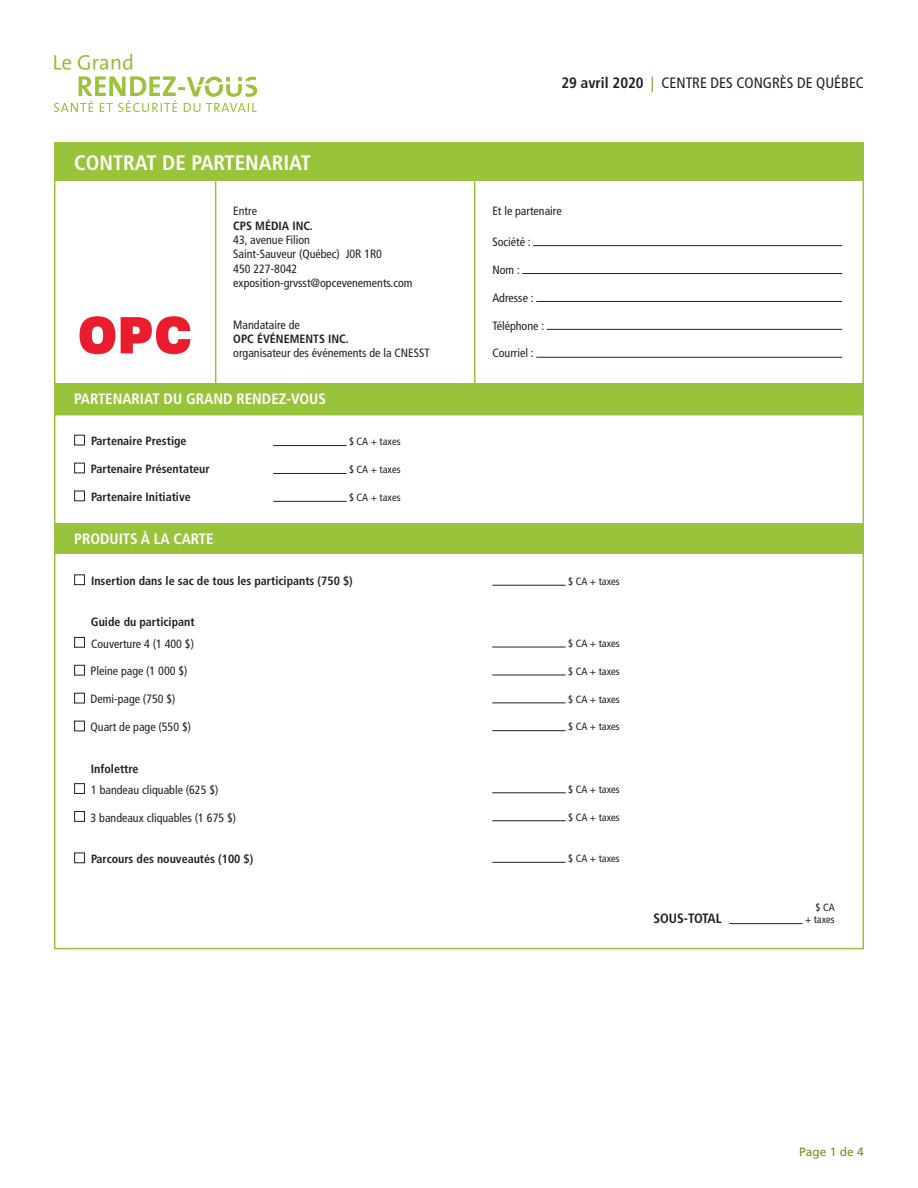
<style>
.page{position:relative;width:918px;height:1188px;background:#fff}
.page>*{position:absolute;margin:0;border:0;box-sizing:border-box;transform-origin:0 0}
.t1{font:700 condensed 21px "Frutiger LT Std";color:#fff}
.t2{font:700 condensed 15px "Frutiger LT Std";color:#fff}
.t3{font:condensed 15px "Frutiger LT Std";color:#231f20}
.t4{font:700 condensed 13.5px "Frutiger LT Std";color:#231f20}
.t5{font:condensed 12px "Frutiger LT Std";color:#231f20}
.t6{font:700 condensed 12px "Frutiger LT Std";color:#231f20}
.t7{font:12px "Frutiger LT Std";color:#729321}
.t8{font:condensed 10.5px "Frutiger LT Std";color:#231f20}
.s1{font-weight:700}
.s2{color:#729321}
</style>
<div class="page">
<div style="left:54px;top:142px;width:810px;height:39px;background:#9ac33c"></div>
<div style="left:54px;top:179px;width:810px;height:206px;border:2px solid #9ac33c"></div>
<svg style="left:80px;top:316px;width:110px;height:38px"></svg>
<hr style="left:215px;top:181px;width:1px;height:203px;background:#9ac33c">
<hr style="left:474px;top:181px;width:1px;height:203px;background:#9ac33c">
<svg style="left:54px;top:54px;width:78px;height:16px"></svg>
<svg style="left:54px;top:76px;width:203px;height:36px"></svg>
<div style="left:54px;top:384px;width:810px;height:30px;background:#9ac33c"></div>
<div style="left:54px;top:523px;width:810px;height:30px;background:#9ac33c"></div>
<div style="left:54px;top:414px;width:810px;height:111px;border:2px solid #9ac33c"></div>
<div style="left:54px;top:550px;width:810px;height:399px;border:2px solid #9ac33c"></div>
<div style="left:74px;top:435px;width:11px;height:10px;border:1px solid #231f20"></div>
<div style="left:74px;top:463px;width:11px;height:10px;border:1px solid #231f20"></div>
<div style="left:74px;top:491px;width:11px;height:10px;border:1px solid #231f20"></div>
<div style="left:74px;top:574px;width:11px;height:11px;border:1px solid #231f20"></div>
<div style="left:74px;top:637px;width:11px;height:11px;border:1px solid #231f20"></div>
<div style="left:74px;top:665px;width:11px;height:10px;border:1px solid #231f20"></div>
<div style="left:74px;top:693px;width:11px;height:10px;border:1px solid #231f20"></div>
<div style="left:74px;top:721px;width:11px;height:10px;border:1px solid #231f20"></div>
<div style="left:74px;top:783px;width:11px;height:11px;border:1px solid #231f20"></div>
<div style="left:74px;top:811px;width:11px;height:11px;border:1px solid #231f20"></div>
<div style="left:74px;top:853px;width:11px;height:10px;border:1px solid #231f20"></div>
<hr style="left:492px;top:647px;width:74px;height:1px;background:#231f20">
<hr style="left:492px;top:675px;width:74px;height:1px;background:#231f20">
<hr style="left:492px;top:703px;width:74px;height:1px;background:#231f20">
<hr style="left:492px;top:730px;width:74px;height:1px;background:#231f20">
<hr style="left:492px;top:793px;width:74px;height:1px;background:#231f20">
<hr style="left:492px;top:820px;width:74px;height:1px;background:#231f20">
<hr style="left:492px;top:862px;width:74px;height:1px;background:#231f20">
<hr style="left:729px;top:923px;width:74px;height:1px;background:#231f20">
<hr style="left:492px;top:585px;width:74px;height:1px;background:#231f20">
<hr style="left:273px;top:501px;width:74px;height:1px;background:#231f20">
<hr style="left:273px;top:473px;width:74px;height:1px;background:#231f20">
<hr style="left:273px;top:445px;width:74px;height:1px;background:#231f20">
<hr style="left:533px;top:245px;width:309px;height:1px;background:#231f20">
<hr style="left:522px;top:273px;width:320px;height:1px;background:#231f20">
<hr style="left:536px;top:301px;width:306px;height:1px;background:#231f20">
<hr style="left:547px;top:329px;width:295px;height:1px;background:#231f20">
<hr style="left:536px;top:357px;width:306px;height:1px;background:#231f20">
<p class="t1" style="left:74px;top:150px;width:238px">CONTRAT DE PARTENARIAT</p>
<p class="t5" style="left:233px;top:204px;width:25px">Entre</p>
<p class="t6" style="left:233px;top:218px;width:81px">CPS MÉDIA INC.</p>
<p class="t5" style="left:233px;top:233px;width:78px">43, avenue Filion</p>
<p class="t5" style="left:233px;top:247px;width:150px">Saint-Sauveur (Québec) J0R 1R0</p>
<p class="t5" style="left:233px;top:262px;width:66px">450 227-8042</p>
<p class="t5" style="left:233px;top:276px;width:181px">exposition-grvsst@opcevenements.com</p>
<p class="t5" style="left:233px;top:317px;width:68px">Mandataire de</p>
<p class="t6" style="left:233px;top:332px;width:117px">OPC ÉVÉNEMENTS INC.</p>
<p class="t5" style="left:233px;top:346px;width:198px">organisateur des événements de la CNESST</p>
<p class="t2" style="left:74px;top:390px;width:253px">PARTENARIAT DU GRAND RENDEZ-VOUS</p>
<p class="t6" style="left:91px;top:434px;width:97px">Partenaire Prestige</p>
<p class="t6" style="left:91px;top:462px;width:120px">Partenaire Présentateur</p>
<p class="t6" style="left:91px;top:490px;width:101px">Partenaire Initiative</p>
<p class="t2" style="left:74px;top:530px;width:141px">PRODUITS À LA CARTE</p>
<p class="t8" style="left:349px;top:436px;width:53px">$ CA + taxes</p>
<p class="t8" style="left:349px;top:464px;width:53px">$ CA + taxes</p>
<p class="t8" style="left:349px;top:491px;width:53px">$ CA + taxes</p>
<p class="t6" style="left:91px;top:574px;width:263px">Insertion dans le sac de tous les participants (750 $)</p>
<p class="t6" style="left:91px;top:615px;width:105px">Guide du participant</p>
<p class="t5" style="left:91px;top:636px;width:104px">Couverture 4 (1 400 $)</p>
<p class="t5" style="left:91px;top:664px;width:98px">Pleine page (1 000 $)</p>
<p class="t5" style="left:91px;top:692px;width:86px">Demi-page (750 $)</p>
<p class="t5" style="left:91px;top:720px;width:102px">Quart de page (550 $)</p>
<p class="t6" style="left:91px;top:761px;width:49px">Infolettre</p>
<p class="t5" style="left:91px;top:783px;width:129px">1 bandeau cliquable (625 $)</p>
<p class="t5" style="left:91px;top:811px;width:147px">3 bandeaux cliquables (1 675 $)</p>
<p class="t6" style="left:91px;top:852px;width:164px">Parcours des nouveautés (100 $)</p>
<p class="t3" style="left:561px;top:75px;width:304px"><span class="s1">29 avril 2020</span> <span class="s2">|</span> CENTRE DES CONGRÈS DE QUÉBEC</p>
<p class="t5" style="left:492px;top:204px;width:71px">Et le partenaire</p>
<p class="t5" style="left:492px;top:235px;width:40px">Société :</p>
<p class="t5" style="left:492px;top:263px;width:29px">Nom :</p>
<p class="t5" style="left:492px;top:290px;width:43px">Adresse :</p>
<p class="t5" style="left:492px;top:318px;width:53px">Téléphone :</p>
<p class="t5" style="left:492px;top:346px;width:43px">Courriel :</p>
<p class="t8" style="left:568px;top:575px;width:53px">$ CA + taxes</p>
<p class="t8" style="left:568px;top:637px;width:53px">$ CA + taxes</p>
<p class="t8" style="left:568px;top:665px;width:53px">$ CA + taxes</p>
<p class="t8" style="left:568px;top:693px;width:53px">$ CA + taxes</p>
<p class="t8" style="left:568px;top:721px;width:53px">$ CA + taxes</p>
<p class="t8" style="left:568px;top:783px;width:53px">$ CA + taxes</p>
<p class="t8" style="left:568px;top:811px;width:53px">$ CA + taxes</p>
<p class="t8" style="left:568px;top:852px;width:53px">$ CA + taxes</p>
<p class="t4" style="left:653px;top:911px;width:70px">SOUS-TOTAL</p>
<p class="t8" style="left:816px;top:901px;width:21px">$ CA</p>
<p class="t8" style="left:805px;top:914px;width:31px">+ taxes</p>
<p class="t7" style="left:799px;top:1145px;width:66px">Page 1 de 4</p>
</div>
